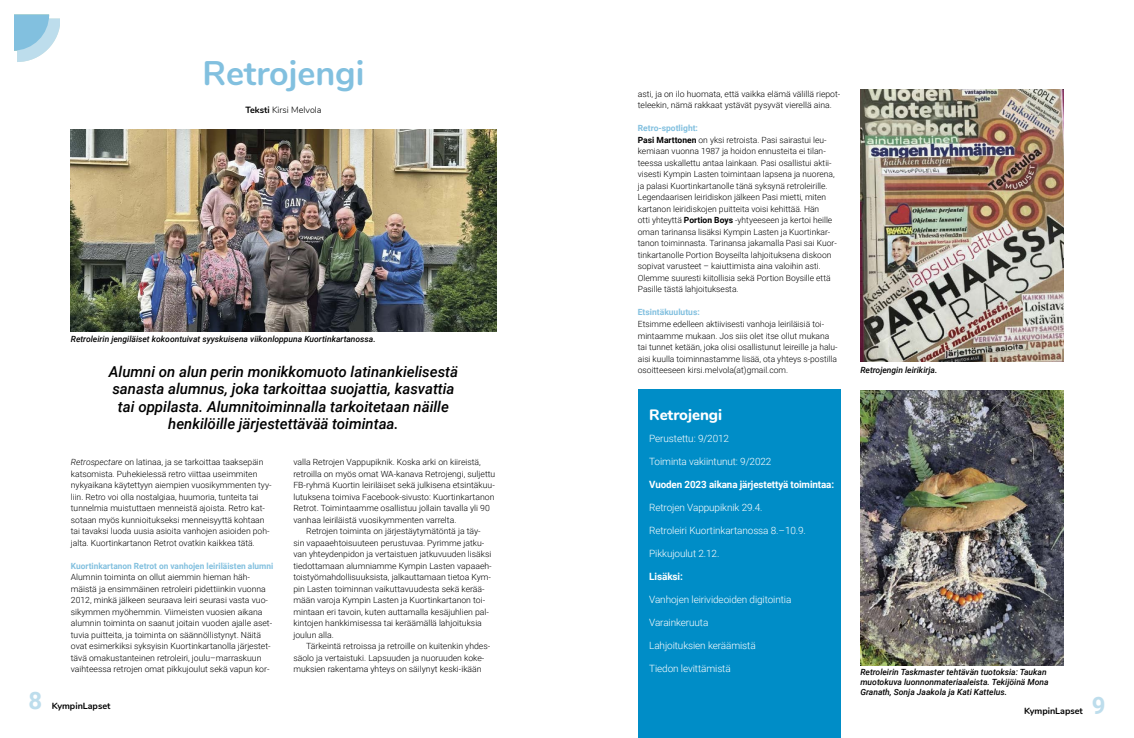
<style>
.page{position:relative;width:1134px;height:738px;background:#fff}
.page>*{position:absolute;margin:0;border:0;box-sizing:border-box;transform-origin:0 0}
.t1{font:700 34px "Nunito";color:#82c0df}
.t2{font:700 24px "Roboto";color:#bdddec}
.t3{font:italic 500 15px/17.5px "Roboto";color:#000;text-align:center}
.t4{font:800 15px "Nunito";color:#fff}
.t5{font:300 10px "Roboto";letter-spacing:-.01em;color:#fff}
.t6{font:700 10px "Roboto";letter-spacing:-.01em;color:#fff}
.t7{font:700 9px "Nunito";color:#000}
.t8{font:300 9px "Nunito";color:#000}
.t9{font:300 8.5px/11.5px "Roboto";color:#000}
.t10{font:italic 500 8.5px/10px "Roboto";color:#000}
.t11{font:700 8.5px "Roboto";color:#82c0df}
.s1{font-weight:700}
.s2{font-style:italic}
.s3{font-weight:700;color:#82c0df}
</style>
<div class="page">
<img style="left:71px;top:129px;width:425px;height:202px">
<svg style="left:14px;top:15px;width:46px;height:47px"></svg>
<img style="left:860px;top:89px;width:203px;height:272px">
<img style="left:860px;top:390px;width:203px;height:274px">
<div style="left:638px;top:389px;width:202px;height:348px;background:#008dc7"></div>
<h1 class="t1" style="left:202px;top:48px;width:164px">Retrojengi</h1>
<p class="t8" style="left:245px;top:103px;width:78px"><span class="s1">Teksti</span> Kirsi Melvola</p>
<p class="t10" style="left:71px;top:333px;width:306px">Retroleirin jengiläiset kokoontuivat syyskuisena viikonloppuna Kuortinkartanossa.</p>
<h3 class="t3" style="left:109px;top:362px;width:351px">Alumni on alun perin monikkomuoto latinankielisestä sanasta alumnus, joka tarkoittaa suojattia, kasvattia tai oppilasta. Alumnitoiminnalla tarkoitetaan näille henkilöille järjestettävää toimintaa.</h3>
<p class="t9" style="left:71px;top:455px;width:202px"><span class="s2">Retrospectare</span> on latinaa, ja se tarkoittaa taaksepäin katsomista. Puhekielessä retro viittaa useimmiten nykyaikana käytettyyn aiempien vuosikymmenten tyy&shy;liin. Retro voi olla nostalgiaa, huumoria, tunteita tai tunnelmia muistuttaen menneistä ajoista. Retro kat&shy;sotaan myös kunnioitukseksi menneisyyttä kohtaan tai tavaksi luoda uusia asioita vanhojen asioiden poh&shy;jalta. Kuortinkartanon Retrot ovatkin kaikkea tätä.</p>
<p class="t11" style="left:71px;top:559px;width:204px">Kuortinkartanon Retrot on vanhojen leiriläisten alumni</p>
<p class="t9" style="left:71px;top:570px;width:203px">Alumnin toiminta on ollut aiemmin hieman häh&shy;mäistä ja ensimmäinen retroleiri pidettiinkin vuonna 2012, minkä jälkeen seuraava leiri seurasi vasta vuo&shy;sikymmen myöhemmin. Viimeisten vuosien aikana alumnin toiminta on saanut joitain vuoden ajalle aset&shy;tuvia puitteita, ja toiminta on säännöllistynyt. Näitä ovat esimerkiksi syksyisin Kuortinkartanolla järjestet&shy;tävä omakustanteinen retroleiri, joulu–marraskuun vaihteessa retrojen omat pikkujoulut sekä vapun kor-</p>
<h2 class="t2" style="left:28px;top:682px;width:15px">8</h2>
<p class="t7" style="left:52px;top:698px;width:60px">KympinLapset</p>
<p class="t9" style="left:293px;top:455px;width:189px">valla Retrojen Vappupiknik. Koska arki on kiireistä,</p>
<p class="t9" style="left:293px;top:467px;width:203px">retroilla on myös omat WA-kanava Retrojengi, suljettu</p>
<p class="t9" style="left:293px;top:478px;width:203px">FB-ryhmä Kuortin leiriläiset sekä julkisena etsintäkuu-</p>
<p class="t9" style="left:293px;top:490px;width:202px">lutuksena toimiva Facebook-sivusto: Kuortinkartanon</p>
<p class="t9" style="left:293px;top:501px;width:198px">Retrot. Toimintaamme osallistuu jollain tavalla yli 90</p>
<p class="t9" style="left:293px;top:513px;width:164px">vanhaa leiriläistä vuosikymmenten varrelta.</p>
<p class="t9" style="left:306px;top:524px;width:176px">Retrojen toiminta on järjestäytymätöntä ja täy-</p>
<p class="t9" style="left:293px;top:536px;width:193px">sin vapaaehtoisuuteen perustuvaa. Pyrimme jatku-</p>
<p class="t9" style="left:293px;top:547px;width:199px">van yhteydenpidon ja vertaistuen jatkuvuuden lisäksi</p>
<p class="t9" style="left:293px;top:559px;width:200px">tiedottamaan alumniamme Kympin Lasten vapaaeh-</p>
<p class="t9" style="left:293px;top:570px;width:199px">toistyömahdollisuuksista, jalkauttamaan tietoa Kym-</p>
<p class="t9" style="left:293px;top:582px;width:193px">pin Lasten toiminnan vaikuttavuudesta sekä kerää-</p>
<p class="t9" style="left:293px;top:593px;width:193px">mään varoja Kympin Lasten ja Kuortinkartanon toi-</p>
<p class="t9" style="left:293px;top:605px;width:197px">mintaan eri tavoin, kuten auttamalla kesäjuhlien pal-</p>
<p class="t9" style="left:293px;top:616px;width:190px">kintojen hankkimisessa tai keräämällä lahjoituksia</p>
<p class="t9" style="left:293px;top:628px;width:42px">joulun alla.</p>
<p class="t9" style="left:306px;top:639px;width:186px">Tärkeintä retroissa ja retroille on kuitenkin yhdes-</p>
<p class="t9" style="left:293px;top:651px;width:192px">säolo ja vertaistuki. Lapsuuden ja nuoruuden koke-</p>
<p class="t9" style="left:293px;top:662px;width:190px">muksien rakentama yhteys on säilynyt keski-ikään</p>
<p class="t9" style="left:638px;top:87px;width:204px">asti, ja on ilo huomata, että vaikka elämä välillä riepot&shy;teleekin, nämä rakkaat ystävät pysyvät vierellä aina.</p>
<p class="t9" style="left:638px;top:122px;width:200px"><span class="s3">Retro-spotlight:<br></span><span class="s1">Pasi Marttonen</span> on yksi retroista. Pasi sairastui leu&shy;kemiaan vuonna 1987 ja hoidon ennusteita ei tilan&shy;teessa uskallettu antaa lainkaan. Pasi osallistui aktii&shy;visesti Kympin Lasten toimintaan lapsena ja nuorena, ja palasi Kuortinkartanolle tänä syksynä retroleirille.<br>Legendaarisen leiridiskon jälkeen Pasi mietti, miten kartanon leiridiskojen puitteita voisi kehittää. Hän<br>otti yhteyttä <span class="s1">Portion Boys</span> -yhtyeeseen ja kertoi heille oman tarinansa lisäksi Kympin Lasten ja Kuortinkar&shy;tanon toiminnasta. Tarinansa jakamalla Pasi sai Kuor&shy;tinkartanolle Portion Boyseilta lahjoituksena diskoon sopivat varusteet – kaiuttimista aina valoihin asti.<br>Olemme suuresti kiitollisia sekä Portion Boysille että Pasille tästä lahjoituksesta.</p>
<p class="t11" style="left:638px;top:306px;width:63px">Etsintäkuulutus:</p>
<p class="t9" style="left:638px;top:317px;width:201px">Etsimme edelleen aktiivisesti vanhoja leiriläisiä toi&shy;mintaamme mukaan. Jos siis olet itse ollut mukana tai tunnet ketään, joka olisi osallistunut leireille ja halu&shy;aisi kuulla toiminnastamme lisää, ota yhteys s-postilla osoitteeseen kirsi.melvola(at)gmail.com.</p>
<h3 class="t4" style="left:649px;top:403px;width:75px">Retrojengi</h3>
<p class="t5" style="left:649px;top:431px;width:81px">Perustettu: 9/2012</p>
<p class="t5" style="left:649px;top:454px;width:124px">Toiminta vakiintunut: 9/2022</p>
<p class="t6" style="left:649px;top:477px;width:186px">Vuoden 2023 aikana järjestettyä toimintaa:</p>
<p class="t5" style="left:649px;top:500px;width:115px">Retrojen Vappupiknik 29.4.</p>
<p class="t5" style="left:649px;top:523px;width:158px">Retroleiri Kuortinkartanossa 8.–10.9.</p>
<p class="t5" style="left:649px;top:546px;width:72px">Pikkujoulut 2.12.</p>
<p class="t6" style="left:649px;top:569px;width:35px">Lisäksi:</p>
<p class="t5" style="left:649px;top:592px;width:144px">Vanhojen leirivideoiden digitointia</p>
<p class="t5" style="left:649px;top:615px;width:61px">Varainkeruuta</p>
<p class="t5" style="left:649px;top:638px;width:108px">Lahjoituksien keräämistä</p>
<p class="t5" style="left:649px;top:661px;width:83px">Tiedon levittämistä</p>
<p class="t10" style="left:860px;top:364px;width:78px">Retrojengin leirikirja.</p>
<p class="t10" style="left:860px;top:666px;width:190px">Retroleirin Taskmaster tehtävän tuotoksia: Taukan muotokuva luonnonmateriaaleista. Tekijöinä Mona<br>Granath, Sonja Jaakola ja Kati Kattelus.</p>
<p class="t7" style="left:1024px;top:704px;width:60px">KympinLapset</p>
<h2 class="t2" style="left:1092px;top:688px;width:15px">9</h2>
</div>
